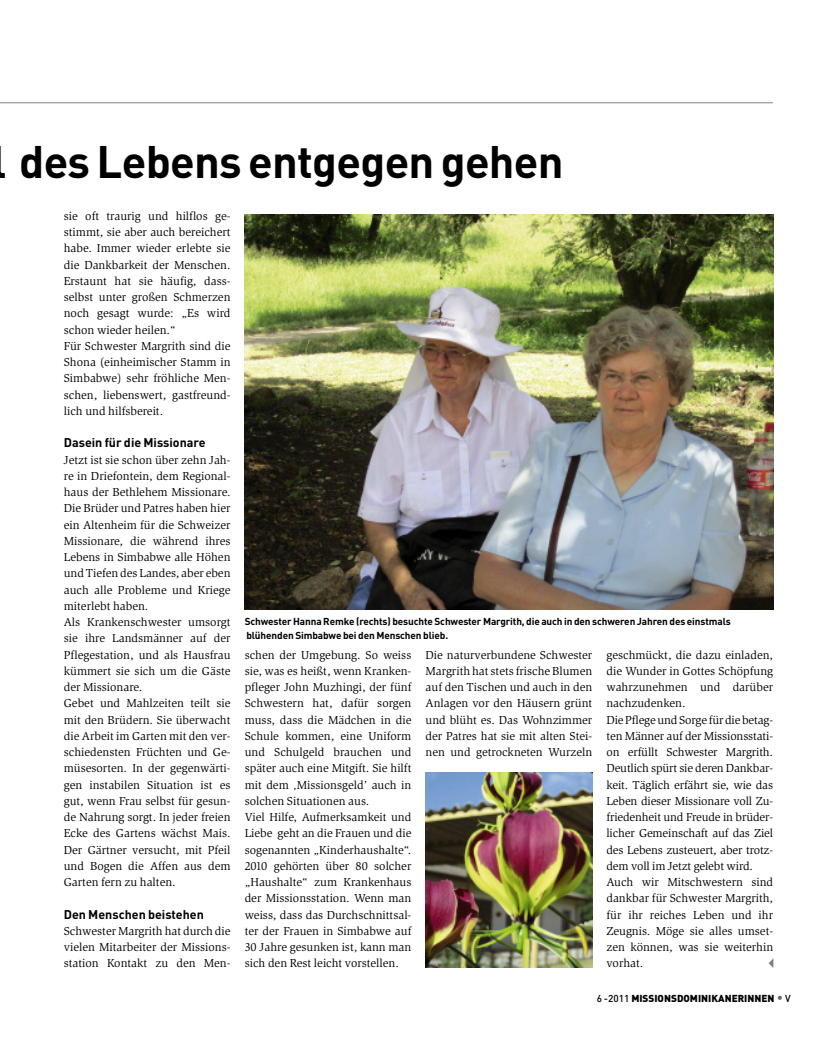
<style>
.page{position:relative;width:837px;height:1049px;background:#fff}
.page>*{position:absolute;margin:0;border:0;box-sizing:border-box;transform-origin:0 0}
.t1{font:700 45px "DIN Pro";letter-spacing:-.015em;color:#000}
.t2{font:700 12.5px "DIN Pro";color:#000}
.t3{font:11.88px/16.2px "Slimbach Std";color:#000}
.t4{font:700 10px/13.8px "DIN Pro";letter-spacing:-.01em;color:#000}
.t5{font:900 10px "DIN Pro";color:#000}
.s1{font-weight:500}
.s2{font-weight:500;font-size:12.5px;color:#666}
</style>
<div class="page">
<hr style="left:0;top:102px;width:772px;height:1px;background:#808080">
<img style="left:244px;top:214px;width:528px;height:395px">
<img style="left:425px;top:773px;width:167px;height:194px">
<h1 class="t1" style="left:19px;top:135px;width:545px">des Lebens entgegen gehen</h1>
<p class="t3" style="left:64px;top:209px;width:168px">sie oft traurig und hilflos ge&shy;stimmt, sie aber auch bereichert habe. Immer wieder erlebte sie die Dankbarkeit der Menschen.<br>Erstaunt hat sie häufig, dass&shy;selbst unter großen Schmerzen noch gesagt wurde: „Es wird schon wieder heilen.“<br>Für Schwester Margrith sind die<br>Shona (einheimischer Stamm in<br>Simbabwe) sehr fröhliche Men&shy;schen, liebenswert, gastfreund&shy;lich und hilfsbereit.</p>
<p class="t2" style="left:64px;top:435px;width:143px">Dasein für die Missionare</p>
<p class="t3" style="left:64px;top:452px;width:168px">Jetzt ist sie schon über zehn Jah&shy;re in Driefontein, dem Regional&shy;haus der Bethlehem Missionare.<br>Die Brüder und Patres haben hier ein Altenheim für die Schweizer<br>Missionare, die während ihres<br>Lebens in Simbabwe alle Höhen undTiefen des Landes, aber eben auch alle Probleme und Kriege miterlebt haben.<br>Als Krankenschwester umsorgt sie ihre Landsmänner auf der<br>Pflegestation, und als Hausfrau kümmert sie sich um die Gäste der Missionare.<br>Gebet und Mahlzeiten teilt sie mit den Brüdern. Sie überwacht die Arbeit im Garten mit den ver&shy;schiedensten Früchten und Ge&shy;müsesorten. In der gegenwärti&shy;gen instabilen Situation ist es gut, wenn Frau selbst für gesun&shy;de Nahrung sorgt. In jeder freien<br>Ecke des Gartens wächst Mais.<br>Der Gärtner versucht, mit Pfeil und Bogen die Affen aus dem<br>Garten fern zu halten.</p>
<p class="t2" style="left:64px;top:907px;width:141px">Den Menschen beistehen</p>
<p class="t3" style="left:64px;top:924px;width:168px;text-align:justify">Schwester Margrith hat durch die vielen Mitarbeiter der Missions&shy;station Kontakt zu den Men-</p>
<p class="t4" style="left:244px;top:614px;width:487px">Schwester Hanna Remke (rechts) besuchte Schwester Margrith, die auch in den schweren Jahren des einstmals blühenden Simbabwe bei den Menschen blieb.</p>
<p class="t3" style="left:244px;top:647px;width:168px">schen der Umgebung. So weiss sie, was es heißt, wenn Kranken&shy;pfleger John Muzhingi, der fünf<br>Schwestern hat, dafür sorgen muss, dass die Mädchen in die<br>Schule kommen, eine Uniform und Schulgeld brauchen und später auch eine Mitgift. Sie hilft mit dem ‚Missionsgeld’ auch in solchen Situationen aus.<br>Viel Hilfe, Aufmerksamkeit und<br>Liebe geht an die Frauen und die sogenannten „Kinderhaushalte“.<br>2010 gehörten über 80 solcher „Haushalte“ zum Krankenhaus der Missionsstation. Wenn man weiss, dass das Durchschnittsal&shy;ter der Frauen in Simbabwe auf<br>30 Jahre gesunken ist, kann man sich den Rest leicht vorstellen.</p>
<p class="t3" style="left:425px;top:647px;width:168px;text-align:justify">Die naturverbundene Schwester Margrith hat stets frische Blumen auf den Tischen und auch in den Anlagen vor den Häusern grünt und blüht es. Das Wohnzimmer der Patres hat sie mit alten Stei&shy;nen und getrockneten Wurzeln</p>
<p class="t3" style="left:606px;top:647px;width:168px">geschmückt, die dazu einladen, die Wunder in Gottes Schöpfung wahrzunehmen und darüber nachzudenken.<br>DiePflegeund Sorge für die betag&shy;ten Männer auf der Missionsstati&shy;on erfüllt Schwester Margrith.<br>Deutlich spürt sie deren Dankbar&shy;keit. Täglich erfährt sie, wie das<br>Leben dieser Missionare voll Zu&shy;friedenheit und Freude in brüder&shy;licher Gemeinschaft auf das Ziel des Lebens zusteuert, aber trotz&shy;dem voll im Jetzt gelebt wird.<br>Auch wir Mitschwestern sind dankbar für Schwester Margrith, für ihr reiches Leben und ihr<br>Zeugnis. Möge sie alles umset&shy;zen können, was sie weiterhin vorhat.</p>
<p class="t5" style="left:596px;top:992px;width:195px"><span class="s1">6 -2011</span> MISSIONSDOMINIKANERINNEN <span class="s2">•</span> <span class="s1">V</span></p>
</div>
